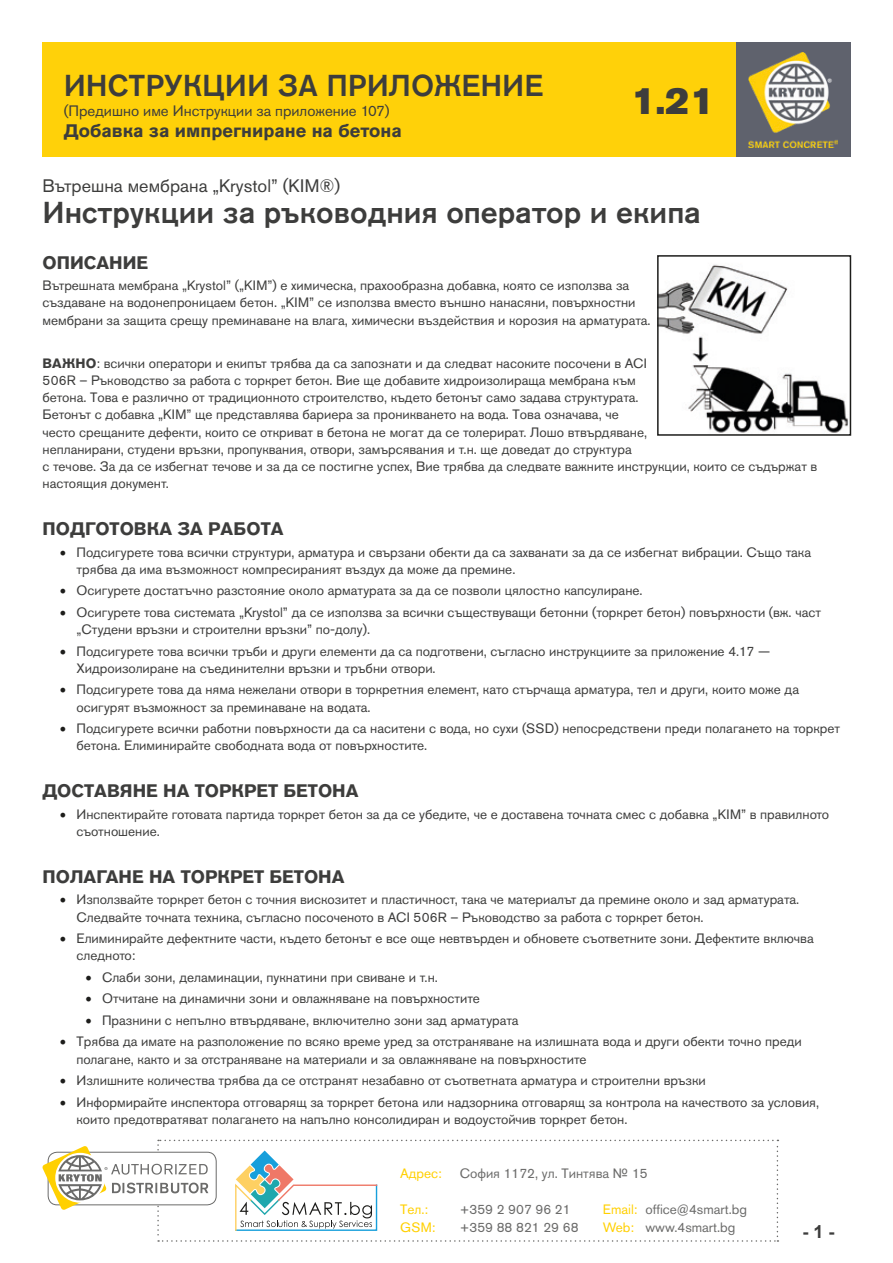
<style>
.page{position:relative;width:893px;height:1263px;background:#fff}
.page>*{position:absolute;margin:0;border:0;box-sizing:border-box;transform-origin:0 0}
.t1{font:37.5px "Akzidenz Grotesk Pro Super";color:#3d3d3c}
.t2{font:500 30px "Akzidenz Grotesk Pro";color:#3d3d3c}
.t3{font:700 18px "Akzidenz Grotesk Pro";color:#3d3d3c}
.t4{font:18px "Akzidenz Grotesk Pro";color:#3d3d3c}
.t5{font:700 18px "Arial";color:#3d3d3c}
.t6{font:15px "Akzidenz Grotesk Pro";color:#3d3d3c}
.t7{font:13.5px/17.2px "Akzidenz Grotesk Pro";color:#3d3d3c}
.t8{font:13.5px/18px "Akzidenz Grotesk Pro";color:#6b6b6a}
.t9{font:13.5px/18px "Akzidenz Grotesk Pro";color:#ffd000}
.s1{font-weight:700}
.s2{font-family:"Minion Pro";font-size:18px;color:#1d1d1b}
</style>
<div class="page">
<svg style="left:42px;top:1140px;width:736px;height:102px"></svg>
<div style="left:43px;top:43px;width:693px;height:114px;background:#ffd109"></div>
<div style="left:736px;top:43px;width:114px;height:114px;background:#5f626d"></div>
<img style="left:749px;top:52px;width:88px;height:96px">
<img style="left:660px;top:264px;width:188px;height:169px">
<div style="left:657px;top:255px;width:194px;height:181px;border:2px solid #1d1d1b"></div>
<h2 class="t2" style="left:64px;top:66px;width:481px">ИНСТРУКЦИИ ЗА ПРИЛОЖЕНИЕ</h2>
<p class="t6" style="left:64px;top:101px;width:327px">(Предишно име Инструкции за приложение 107)</p>
<h3 class="t3" style="left:64px;top:119px;width:340px">Добавка за импрегниране на бетона</h3>
<h3 class="t4" style="left:43px;top:174px;width:299px">Вътрешна мембрана „Krystol” (KIM®)</h3>
<h1 class="t1" style="left:631px;top:77px;width:84px">1.21</h1>
<h2 class="t2" style="left:43px;top:193px;width:660px">Инструкции за ръководния оператор и екипа</h2>
<h3 class="t3" style="left:43px;top:251px;width:107px">ОПИСАНИЕ</h3>
<p class="t7" style="left:43px;top:277px;width:610px">Вътрешната мембрана „Krystol” („KIM”) е химическа, прахообразна добавка, която се използва за създаване на водонепроницаем бетон. „KIM” се използва вместо външно нанасяни, повърхностни мембрани за защита срещу преминаване на влага, химически въздействия и корозия на арматурата.</p>
<p class="t7" style="left:43px;top:354px;width:776px"><span class="s1">ВАЖНО</span>: всички оператори и екипът трябва да са запознати и да следват насоките посочени в ACI<br>506R – Ръководство за работа с торкрет бетон. Вие ще добавите хидроизолираща мембрана към<br>бетона. Това е различно от традиционното строителство, където бетонът само задава структурата.<br>Бетонът с добавка „KIM” ще представлява бариера за проникването на вода. Това означава, че<br>често срещаните дефекти, които се откриват в бетона не могат да се толерират. Лошо втвърдяване,<br>непланирани, студени връзки, пропуквания, отвори, замърсявания и т.н. ще доведат до структура<br>с течове. За да се избегнат течове и за да се постигне успех, Вие трябва да следвате важните инструкции, които се съдържат в настоящия документ.</p>
<h3 class="t3" style="left:43px;top:517px;width:243px">ПОДГОТОВКА ЗА РАБОТА</h3>
<p class="t7" style="left:77px;top:543px;width:736px;text-indent:-17px"><span class="s2">•</span> Подсигурете това всички структури, арматура и свързани обекти да са захванати за да се избегнат вибрации. Също така трябва да има възможност компресираният въздух да може да премине.</p>
<p class="t7" style="left:60px;top:582px;width:585px"><span class="s2">•</span> Осигурете достатъчно разстояние около арматурата за да се позволи цялостно капсулиране.</p>
<p class="t7" style="left:77px;top:603px;width:746px;text-indent:-17px"><span class="s2">•</span> Осигурете това системата „Krystol” да се използва за всички съществуващи бетонни (торкрет бетон) повърхности (вж. част „Студени връзки и строителни връзки” по-долу).</p>
<p class="t7" style="left:77px;top:642px;width:695px;text-indent:-17px"><span class="s2">•</span> Подсигурете това всички тръби и други елементи да са подготвени, съгласно инструкциите за приложение 4.17 —<br>Хидроизолиране на съединителни връзки и тръбни отвори.</p>
<p class="t7" style="left:77px;top:681px;width:724px;text-indent:-17px"><span class="s2">•</span> Подсигурете това да няма нежелани отвори в торкретния елемент, като стърчаща арматура, тел и други, които може да осигурят възможност за преминаване на водата.</p>
<p class="t7" style="left:77px;top:720px;width:765px;text-indent:-17px"><span class="s2">•</span> Подсигурете всички работни повърхности да са наситени с вода, но сухи (SSD) непосредствени преди полагането на торкрет бетона. Елиминирайте свободната вода от повърхностите.</p>
<h3 class="t3" style="left:43px;top:779px;width:318px">ДОСТАВЯНЕ НА ТОРКРЕТ БЕТОНА</h3>
<p class="t7" style="left:77px;top:805px;width:754px;text-indent:-17px"><span class="s2">•</span> Инспектирайте готовата партида торкрет бетон за да се убедите, че е доставена точната смес с добавка „KIM” в правилното съотношение.</p>
<h3 class="t3" style="left:43px;top:865px;width:304px">ПОЛАГАНЕ НА ТОРКРЕТ БЕТОНА</h3>
<p class="t7" style="left:77px;top:891px;width:724px;text-indent:-17px"><span class="s2">•</span> Използвайте торкрет бетон с точния вискозитет и пластичност, така че материалът да премине около и зад арматурата.<br>Следвайте точната техника, съгласно посоченото в ACI 506R – Ръководство за работа с торкрет бетон.</p>
<p class="t7" style="left:77px;top:930px;width:739px;text-indent:-17px"><span class="s2">•</span> Елиминирайте дефектните части, където бетонът е все още невтвърден и обновете съответните зони. Дефектите включва следното:</p>
<p class="t7" style="left:85px;top:968px;width:354px"><span class="s2">•</span> Слаби зони, деламинации, пукнатини при свиване и т.н.</p>
<p class="t7" style="left:85px;top:990px;width:396px"><span class="s2">•</span> Отчитане на динамични зони и овлажняване на повърхностите</p>
<p class="t7" style="left:85px;top:1011px;width:435px"><span class="s2">•</span> Празнини с непълно втвърдяване, включително зони зад арматурата</p>
<p class="t7" style="left:77px;top:1033px;width:727px;text-indent:-17px"><span class="s2">•</span> Трябва да имате на разположение по всяко време уред за отстраняване на излишната вода и други обекти точно преди полагане, както и за отстраняване на материали и за овлажняване на повърхностите</p>
<p class="t7" style="left:60px;top:1072px;width:648px"><span class="s2">•</span> Излишните количества трябва да се отстранят незабавно от съответната арматура и строителни връзки</p>
<p class="t7" style="left:77px;top:1093px;width:744px;text-indent:-17px"><span class="s2">•</span> Информирайте инспектора отговарящ за торкрет бетона или надзорника отговарящ за контрола на качеството за условия, които предотвратяват полагането на напълно консолидиран и водоустойчив торкрет бетон.</p>
<p class="t8" style="left:460px;top:1164px;width:190px">София 1172, ул. Тинтява № 15</p>
<p class="t8" style="left:460px;top:1200px;width:120px">+359 2 907 96 21 +359 88 821 29 68</p>
<p class="t9" style="left:400px;top:1164px;width:43px">Адрес:</p>
<p class="t9" style="left:400px;top:1200px;width:37px">Тел.:<br>GSM:</p>
<p class="t9" style="left:603px;top:1200px;width:36px">Email:<br>Web:</p>
<p class="t8" style="left:645px;top:1200px;width:103px">office@4smart.bg www.4smart.bg</p>
<h3 class="t5" style="left:803px;top:1218px;width:34px">- 1 -</h3>
</div>
